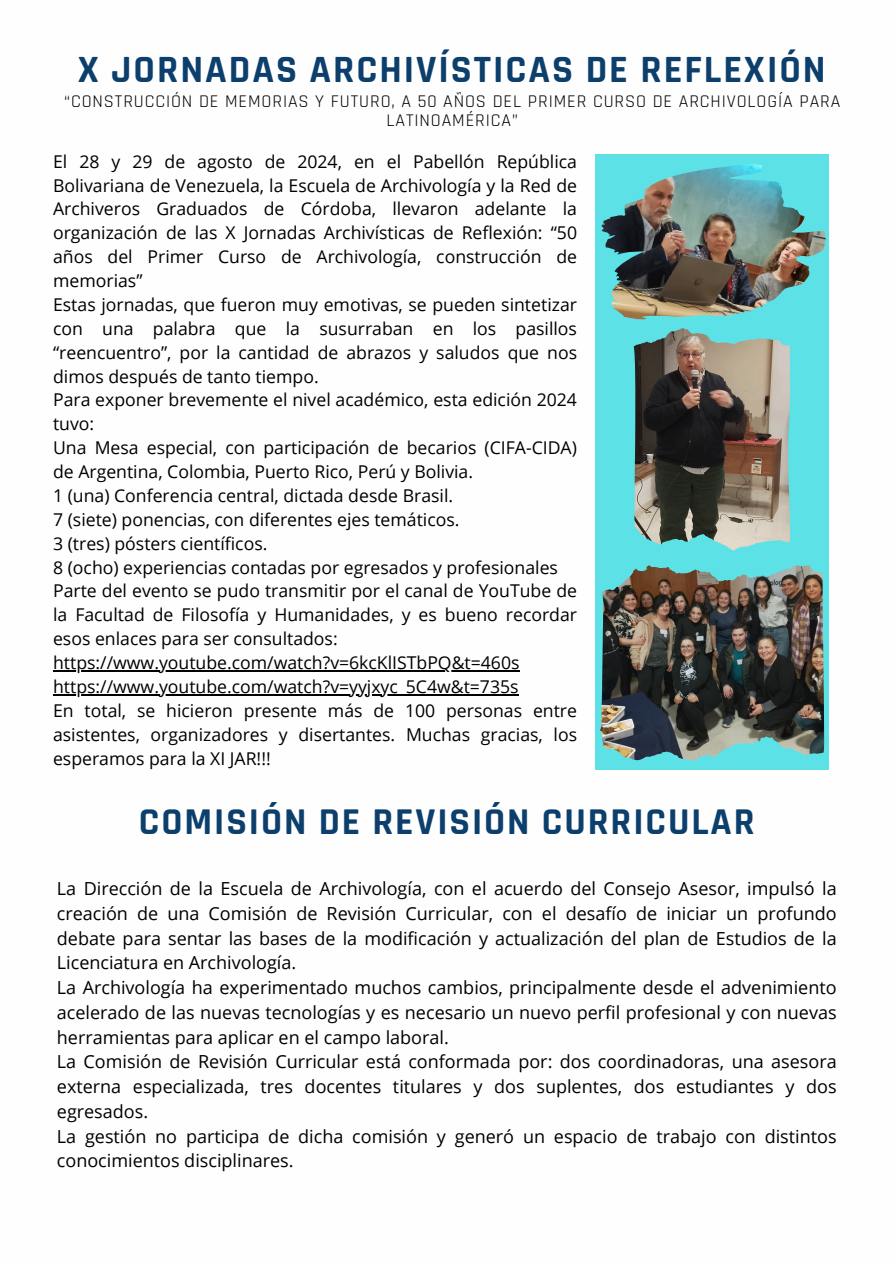
<style>
.page{position:relative;width:894px;height:1264px;background:#fff}
.page>*{position:absolute;margin:0;border:0;box-sizing:border-box;transform-origin:0 0}
.t1{font:700 39px "Rajdhani";letter-spacing:.05em;color:#0c3f6c}
.t2{font:700 38.25px "Rajdhani";letter-spacing:.05em;color:#0c3f6c}
.t3{font:18px/24.8px "Open Sans";color:#000;text-align:justify}
.t4{font:18px/19.2px "Rajdhani";letter-spacing:.05em;color:#000;text-align:center}
.t5{font:17.7px/23.9px "Open Sans";color:#000;text-align:justify}
</style>
<div class="page">
<svg style="left:595px;top:154px;width:233px;height:615px;fill:#5ce1e6"></svg>
<img style="left:601px;top:163px;width:225px;height:157px">
<img style="left:651px;top:565px;width:172px;height:173px">
<img style="left:634px;top:349px;width:121px;height:201px">
<hr style="left:53px;top:670px;width:466px;height:1px;background:#000">
<hr style="left:53px;top:694px;width:466px;height:1px;background:#000">
<p class="t1" style="left:78px;top:46px;width:749px">X JORNADAS ARCHIVÍSTICAS DE REFLEXIÓN</p>
<p class="t4" style="left:64px;top:92px;width:777px">“CONSTRUCCIÓN DE MEMORIAS Y FUTURO, A 50 AÑOS DEL PRIMER CURSO DE ARCHIVOLOGÍA PARA<br>LATINOAMÉRICA”</p>
<p class="t5" style="left:53px;top:149px;width:525px">El 28 y 29 de agosto de 2024, en el Pabellón República Bolivariana de Venezuela, la Escuela de Archivología y la Red de Archiveros Graduados de Córdoba, llevaron adelante la organización de las X Jornadas Archivísticas de Reflexión: “50 años del Primer Curso de Archivología, construcción de memorias”</p>
<p class="t5" style="left:53px;top:292px;width:525px">Estas jornadas, que fueron muy emotivas, se pueden sintetizar con una palabra que la susurraban en los pasillos “reencuentro”, por la cantidad de abrazos y saludos que nos dimos después de tanto tiempo.</p>
<p class="t5" style="left:53px;top:387px;width:525px">Para exponer brevemente el nivel académico, esta edición 2024 tuvo:</p>
<p class="t5" style="left:53px;top:435px;width:525px">Una Mesa especial, con participación de becarios (CIFA-CIDA) de Argentina, Colombia, Puerto Rico, Perú y Bolivia.</p>
<p class="t5" style="left:53px;top:483px;width:401px">1 (una) Conferencia central, dictada desde Brasil.</p>
<p class="t5" style="left:53px;top:507px;width:408px">7 (siete) ponencias, con diferentes ejes temáticos.</p>
<p class="t5" style="left:53px;top:531px;width:216px">3 (tres) pósters científicos.</p>
<p class="t5" style="left:53px;top:555px;width:506px">8 (ocho) experiencias contadas por egresados y profesionales</p>
<p class="t5" style="left:53px;top:578px;width:525px">Parte del evento se pudo transmitir por el canal de YouTube de la Facultad de Filosofía y Humanidades, y es bueno recordar esos enlaces para ser consultados:</p>
<p class="t5" style="left:53px;top:650px;width:468px">https://www.youtube.com/watch?v=6kcKlISTbPQ&amp;t=460s</p>
<p class="t5" style="left:53px;top:674px;width:467px">https://www.youtube.com/watch?v=yyjxyc_5C4w&amp;t=735s</p>
<p class="t5" style="left:53px;top:698px;width:525px">En total, se hicieron presente más de 100 personas entre asistentes, organizadores y disertantes. Muchas gracias, los esperamos para la XI JAR!!!</p>
<h2 class="t2" style="left:139px;top:798px;width:617px">COMISIÓN DE REVISIÓN CURRICULAR</h2>
<h1 class="t3" style="left:57px;top:875px;width:781px">La Dirección de la Escuela de Archivología, con el acuerdo del Consejo Asesor, impulsó la creación de una Comisión de Revisión Curricular, con el desafío de iniciar un profundo debate para sentar las bases de la modificación y actualización del plan de Estudios de la Licenciatura en Archivología.</h1>
<p class="t3" style="left:57px;top:974px;width:781px">La Archivología ha experimentado muchos cambios, principalmente desde el advenimiento acelerado de las nuevas tecnologías y es necesario un nuevo perfil profesional y con nuevas herramientas para aplicar en el campo laboral.</p>
<p class="t3" style="left:57px;top:1048px;width:781px">La Comisión de Revisión Curricular está conformada por: dos coordinadoras, una asesora externa especializada, tres docentes titulares y dos suplentes, dos estudiantes y dos egresados.</p>
<p class="t3" style="left:57px;top:1123px;width:781px">La gestión no participa de dicha comisión y generó un espacio de trabajo con distintos conocimientos disciplinares.</p>
</div>
